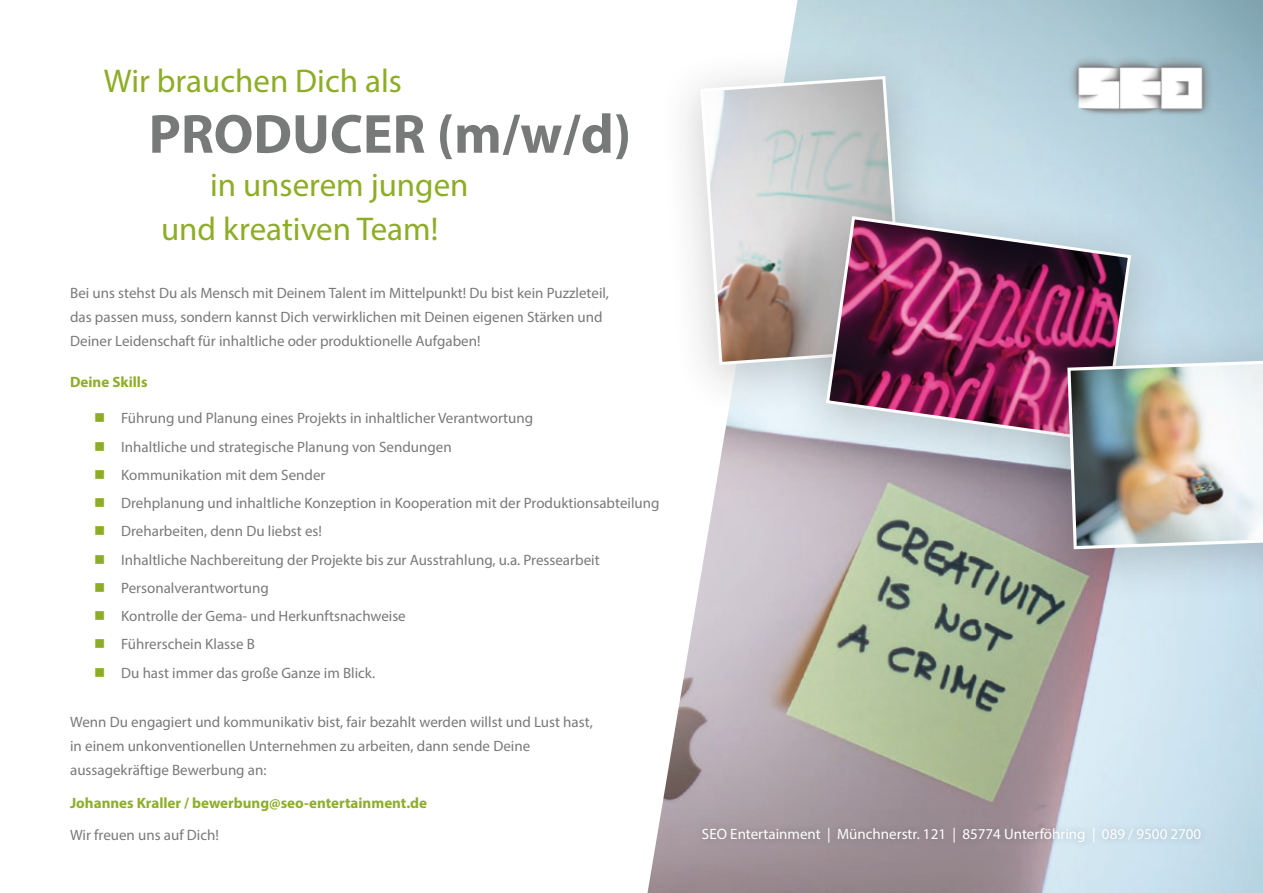
<style>
.page{position:relative;width:1263px;height:893px;background:#fff}
.page>*{position:absolute;margin:0;border:0;box-sizing:border-box;transform-origin:0 0}
.t1{font:700 55.5px "Myriad Pro";color:#787979}
.t2{font:33px/43.5px "Myriad Pro";color:#8dad26}
.t3{font:15px/28.2px "Myriad Pro";color:#787979}
.t4{font:15px "Myriad Pro";color:#fff}
.t5{font:700 15px "Myriad Pro";color:#8dae29}
.t6{font:700 15px "Myriad Pro";color:#8dae26}
</style>
<div class="page">
<img style="left:647px;top:0;width:616px;height:893px">
<div style="left:655px;top:39px;width:294px;height:380px;background:#1d1d1b;opacity:.2"></div>
<svg style="left:699px;top:74px;width:207px;height:293px;background:#cdcac8"></svg>
<div style="left:781px;top:180px;width:394px;height:315px;background:#1d1d1b;opacity:.2"></div>
<svg style="left:824px;top:214px;width:309px;height:230px;background:#8e5575"></svg>
<div style="left:1019px;top:319px;width:244px;height:287px;background:#1d1d1b;opacity:.2"></div>
<img style="left:1066px;top:357px;width:197px;height:194px">
<div style="left:695px;top:821px;width:514px;height:29px;background:#1d1d1b;opacity:.25"></div>
<img style="left:1063px;top:54px;width:155px;height:66px">
<h2 class="t2" style="left:104px;top:59px;width:299px">Wir brauchen Dich als</h2>
<h1 class="t1" style="left:149px;top:98px;width:484px">PRODUCER (m/w/d)</h1>
<h2 class="t2" style="left:161px;top:163px;width:309px;text-indent:49px">in unserem jungen und kreativen Team!</h2>
<p class="t3" style="left:70px;top:280px;width:540px;line-height:24px">Bei uns stehst Du als Mensch mit Deinem Talent im Mittelpunkt! Du bist kein Puzzleteil, das passen muss, sondern kannst Dich verwirklichen mit Deinen eigenen Stärken und<br>Deiner Leidenschaft für inhaltliche oder produktionelle Aufgaben!</p>
<p class="t6" style="left:70px;top:372px;width:79px">Deine Skills</p>
<p class="t3" style="left:121px;top:404px;width:540px">Führung und Planung eines Projekts in inhaltlicher Verantwortung<br>Inhaltliche und strategische Planung von Sendungen<br>Kommunikation mit dem Sender<br>Drehplanung und inhaltliche Konzeption in Kooperation mit der Produktionsabteilung Dreharbeiten, denn Du liebst es!<br>Inhaltliche Nachbereitung der Projekte bis zur Ausstrahlung, u.a. Pressearbeit Personalverantwortung<br>Kontrolle der Gema- und Herkunftsnachweise<br>Führerschein Klasse B<br>Du hast immer das große Ganze im Blick.</p>
<p class="t3" style="left:70px;top:710px;width:524px;line-height:24px">Wenn Du engagiert und kommunikativ bist, fair bezahlt werden willst und Lust hast, in einem unkonventionellen Unternehmen zu arbeiten, dann sende Deine aussagekräftige Bewerbung an:</p>
<p class="t5" style="left:70px;top:793px;width:358px">Johannes Kraller / bewerbung@seo-entertainment.de</p>
<p class="t3" style="left:70px;top:821px;width:150px">Wir freuen uns auf Dich!</p>
<p class="t4" style="left:702px;top:825px;width:501px">SEO Entertainment | Münchnerstr. 121 | 85774 Unterföhring | 089 / 9500 2700</p>
</div>
